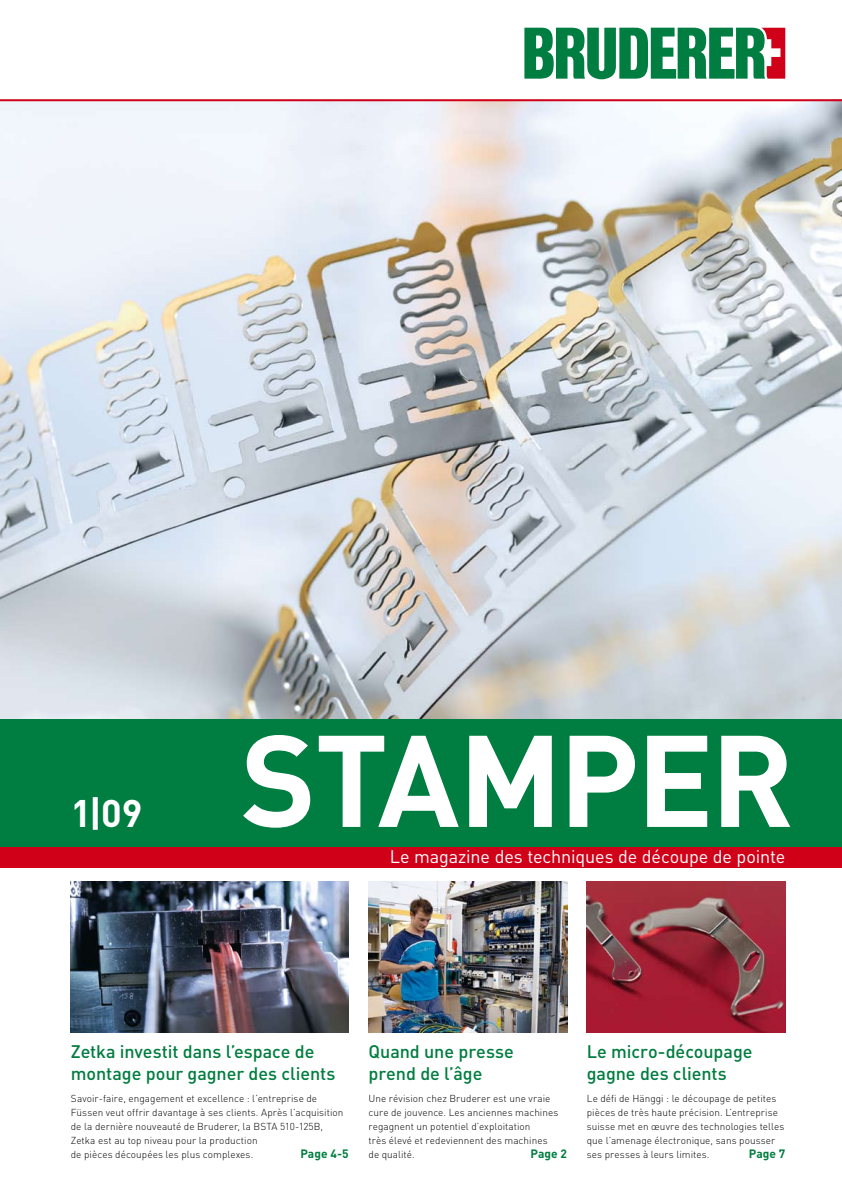
<style>
.page{position:relative;width:842px;height:1191px;background:#fff}
.page>*{position:absolute;margin:0;border:0;box-sizing:border-box;transform-origin:0 0}
.t1{font:700 128px "DIN";letter-spacing:-.025em;color:#fff}
.t2{font:700 38px "DIN";color:#fff}
.t3{font:500 18px/22px "DIN";letter-spacing:-.005em;color:#007d40}
.t4{font:18px "DIN";letter-spacing:-.005em;color:#fff}
.t5{font:700 12px "DIN";color:#007d40}
.t6{font:300 10px/14px "DIN";letter-spacing:.005em;color:#000}
</style>
<div class="page">
<img style="left:0;top:101px;width:842px;height:618px">
<img style="left:71px;top:882px;width:278px;height:150px">
<img style="left:587px;top:882px;width:198px;height:150px">
<img style="left:369px;top:882px;width:198px;height:150px">
<svg style="left:524px;top:28px;width:261px;height:51px"></svg>
<div style="left:0;top:846px;width:842px;height:21px;background:#d10019"></div>
<div style="left:0;top:719px;width:842px;height:127px;background:#007d40"></div>
<hr style="left:0;top:99px;width:842px;height:2px;background:#d10019">
<h2 class="t2" style="left:71px;top:788px;width:73px">1|09</h2>
<h1 class="t1" style="left:241px;top:697px;width:555px">Stamper</h1>
<h3 class="t4" style="left:390px;top:845px;width:397px">Le magazine des techniques de découpe de pointe</h3>
<h3 class="t3" style="left:71px;top:1039px;width:266px">Zetka investit dans l’espace de montage pour gagner des clients</h3>
<p class="t6" style="left:71px;top:1091px;width:274px">Savoir-faire, engagement et excellence : l’entreprise de Füssen veut offrir davantage à ses clients. Après l’acquisition de la dernière nouveauté de Bruderer, la BSTA 510-125B, Zetka est au top niveau pour la production<br>de pièces découpées les plus complexes.</p>
<p class="t5" style="left:300px;top:1145px;width:50px">Page 4-5</p>
<h3 class="t3" style="left:369px;top:1039px;width:147px">Quand une presse prend de l’âge</h3>
<p class="t6" style="left:369px;top:1091px;width:191px">Une révision chez Bruderer est une vraie cure de jouvence. Les anciennes machines regagnent un potentiel d’exploitation<br>très élevé et redeviennent des machines de qualité.</p>
<p class="t5" style="left:530px;top:1145px;width:38px">Page 2</p>
<h3 class="t3" style="left:587px;top:1039px;width:167px">Le micro-découpage gagne des clients</h3>
<p class="t6" style="left:587px;top:1091px;width:199px">Le défi de Hänggi : le découpage de petites pièces de très haute précision. L’entreprise suisse met en œuvre des technologies telles que l’amenage électronique, sans pousser ses presses à leurs limites.</p>
<p class="t5" style="left:749px;top:1145px;width:38px">Page 7</p>
</div>
